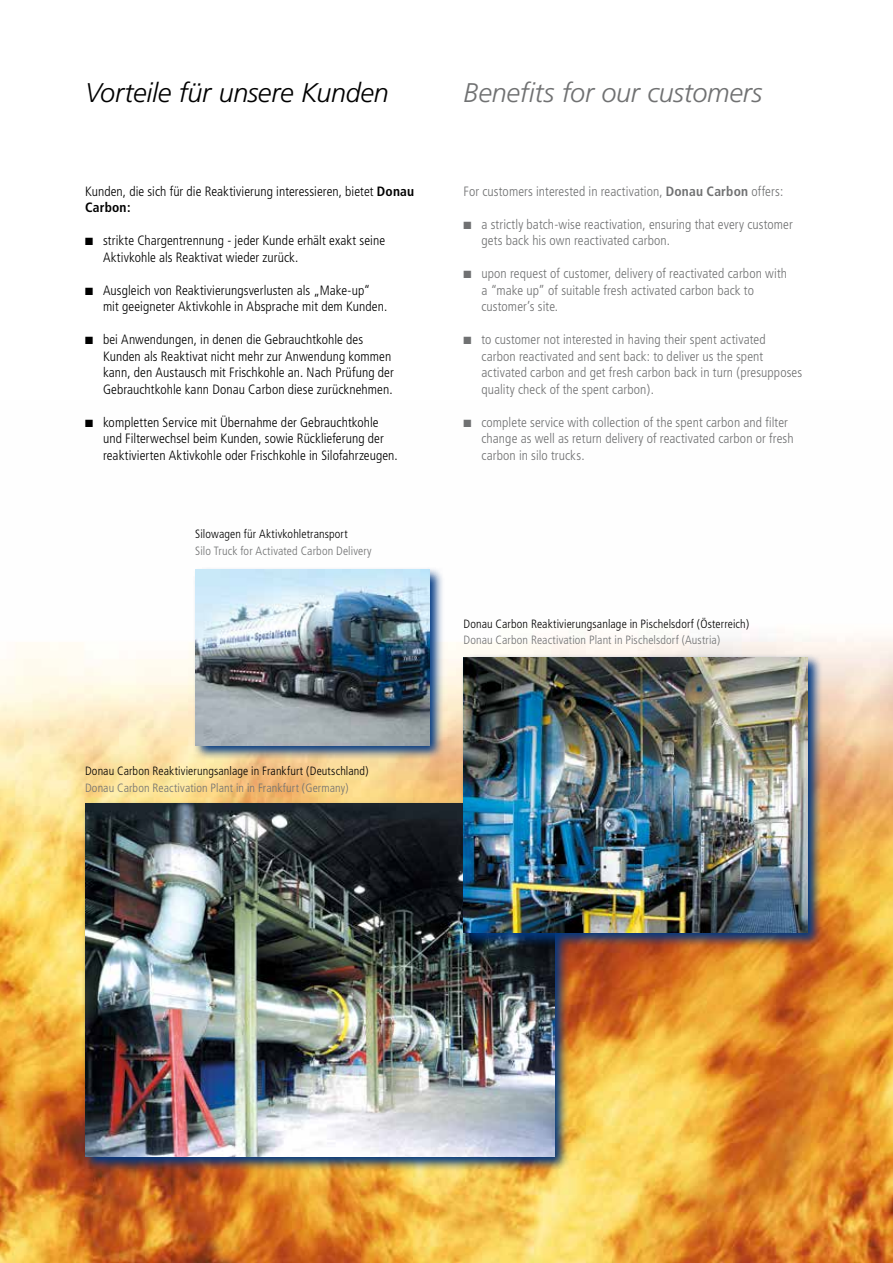
<style>
.page{position:relative;width:893px;height:1263px;background:#fff}
.page>*{position:absolute;margin:0;border:0;box-sizing:border-box;transform-origin:0 0}
.t1{font:italic 300 27px "Frutiger";letter-spacing:-.015em;color:#000}
.t2{font:italic 300 27px "Frutiger";letter-spacing:-.01em;color:#707172}
.t3{font:300 condensed 13.5px/16.5px "Frutiger";letter-spacing:.005em;color:#000}
.t4{font:300 condensed 13.5px/16.5px "Frutiger";letter-spacing:.005em;color:#707172}
.t5{font:300 condensed 12px "Frutiger";letter-spacing:.01em;color:#000}
.t6{font:300 condensed 12px "Frutiger";letter-spacing:.01em;color:#707172}
.s1{font-weight:700}
</style>
<div class="page">
<img style="left:0;top:638px;width:893px;height:625px">
<img style="left:82px;top:801px;width:487px;height:371px">
<img style="left:85px;top:804px;width:469px;height:353px">
<img style="left:193px;top:568px;width:251px;height:192px">
<img style="left:196px;top:570px;width:233px;height:175px">
<img style="left:461px;top:654px;width:362px;height:294px">
<img style="left:463px;top:657px;width:345px;height:276px">
<h1 class="t1" style="left:85px;top:77px;width:305px">Vorteile für unsere Kunden</h1>
<h1 class="t2" style="left:463px;top:77px;width:300px">Benefits for our customers</h1>
<p class="t3" style="left:85px;top:183px;width:331px">Kunden, die sich für die Reaktivierung interessieren, bietet <span class="s1">Donau<br>Carbon:</span></p>
<p class="t3" style="left:103px;top:232px;width:284px;text-indent:-18px">■ strikte Chargentrennung - jeder Kunde erhält exakt seine<br>Aktivkohle als Reaktivat wieder zurück.</p>
<p class="t3" style="left:103px;top:282px;width:286px;text-indent:-18px">■ Ausgleich von Reaktivierungsverlusten als „Make-up“ mit geeigneter Aktivkohle in Absprache mit dem Kunden.</p>
<p class="t3" style="left:103px;top:331px;width:292px;text-indent:-18px">■ bei Anwendungen, in denen die Gebrauchtkohle des Kunden als Reaktivat nicht mehr zur Anwendung kommen kann, den Austausch mit Frischkohle an. Nach Prüfung der Gebrauchtkohle kann Donau Carbon diese zurücknehmen.</p>
<p class="t3" style="left:103px;top:414px;width:296px;text-indent:-18px">■ kompletten Service mit Übernahme der Gebrauchtkohle und Filterwechsel beim Kunden, sowie Rücklieferung der reaktivierten Aktivkohle oder Frischkohle in Silofahrzeugen.</p>
<p class="t5" style="left:195px;top:527px;width:154px">Silowagen für Aktivkohletransport</p>
<p class="t6" style="left:195px;top:544px;width:178px">Silo Truck for Activated Carbon Delivery</p>
<p class="t5" style="left:85px;top:764px;width:285px">Donau Carbon Reaktivierungsanlage in Frankfurt (Deutschland)</p>
<p class="t6" style="left:85px;top:781px;width:265px">Donau Carbon Reactivation Plant in in Frankfurt (Germany)</p>
<p class="t4" style="left:463px;top:183px;width:321px">For customers interested in reactivation, <span class="s1">Donau Carbon</span> offers:</p>
<p class="t4" style="left:481px;top:216px;width:313px;text-indent:-18px">■ a strictly batch-wise reactivation, ensuring that every customer gets back his own reactivated carbon.</p>
<p class="t4" style="left:481px;top:265px;width:307px;text-indent:-18px">■ upon request of customer, delivery of reactivated carbon with a “make up” of suitable fresh activated carbon back to customer’s site.</p>
<p class="t4" style="left:481px;top:331px;width:322px;text-indent:-18px">■ to customer not interested in having their spent activated carbon reactivated and sent back: to deliver us the spent activated carbon and get fresh carbon back in turn (presupposes quality check of the spent carbon).</p>
<p class="t4" style="left:481px;top:414px;width:314px;text-indent:-18px">■ complete service with collection of the spent carbon and filter change as well as return delivery of reactivated carbon or fresh carbon in silo trucks.</p>
<p class="t5" style="left:463px;top:616px;width:287px">Donau Carbon Reaktivierungsanlage in Pischelsdorf (Österreich)</p>
<p class="t6" style="left:463px;top:633px;width:258px">Donau Carbon Reactivation Plant in Pischelsdorf (Austria)</p>
</div>
